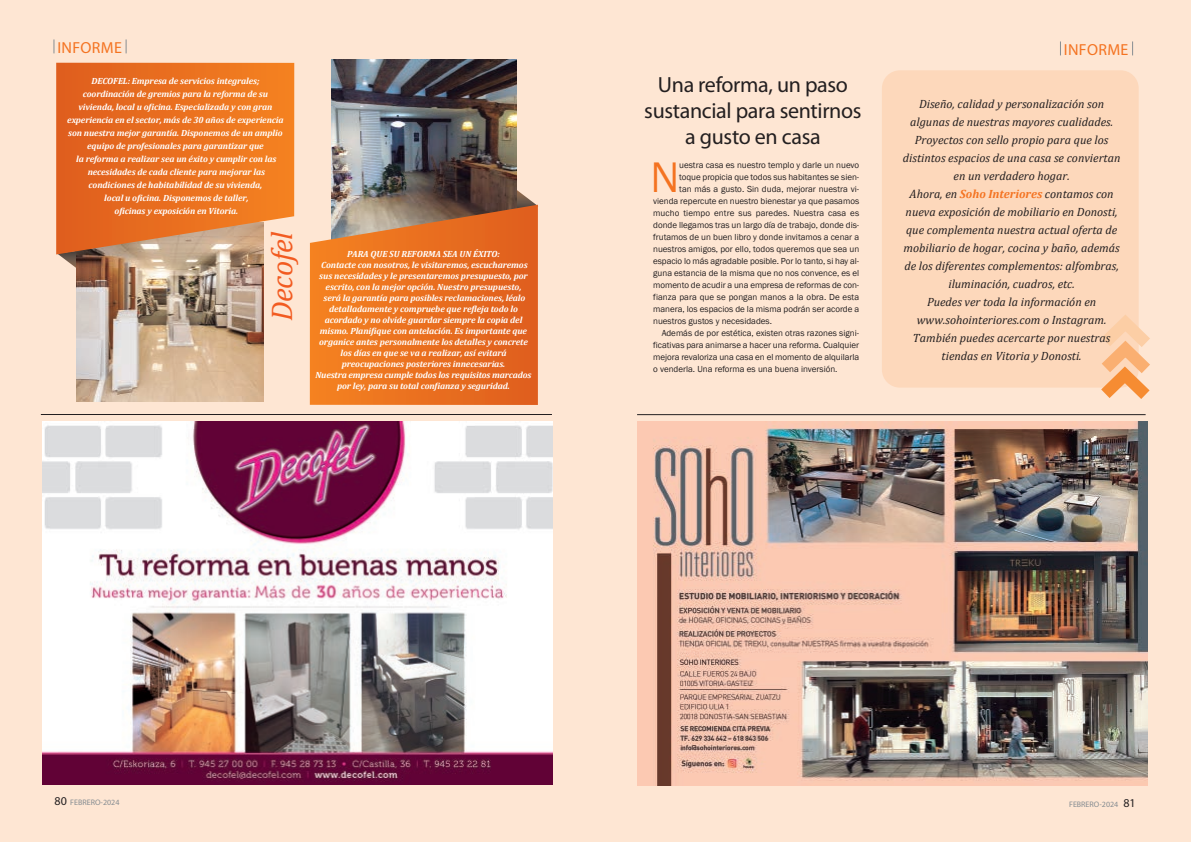
<style>
.page{position:relative;width:1191px;height:842px;background:#fee6d3}
.page>*{position:absolute;margin:0;border:0;box-sizing:border-box;transform-origin:0 0}
.t1{font:44px "Franklin Gothic";color:#f47321}
.t2{font:italic 30px "Cambria";letter-spacing:-.015em;color:#f25b21}
.t3{font:22px/26px "Myriad Pro";letter-spacing:-.015em;color:#231f20;text-align:center}
.t4{font:16px "Myriad Pro";letter-spacing:.02em;color:#f47321}
.t5{font:italic 12px/18px "Cambria";color:#231f20;text-align:center}
.t6{font:italic 700 9px/11px "Cambria";letter-spacing:-.01em;color:#fff;text-align:center}
.t7{font:9px "Franklin Gothic";color:#231f20}
.t8{font:8px "Myriad Pro";color:#868d92}
.s1{font-weight:700;color:#f47321}
.s2{font-size:12px;color:#231f20}
</style>
<div class="page">
<svg style="left:1060px;top:41px;width:1px;height:14px"></svg>
<svg style="left:1132px;top:41px;width:1px;height:14px"></svg>
<img style="left:637px;top:421px;width:510px;height:365px">
<hr style="left:637px;top:414px;width:508px;height:1px;background:#231f20">
<div style="left:882px;top:70px;width:256px;height:318px;background:#fdd8bb;border-radius:18px"></div>
<svg style="left:1101px;top:306px;width:49px;height:93px"></svg>
<img style="left:42px;top:421px;width:510px;height:363px">
<hr style="left:41px;top:414px;width:511px;height:1px;background:#231f20">
<svg style="left:517px;top:190px;width:21px;height:15px"></svg>
<img style="left:332px;top:59px;width:185px;height:146px">
<svg style="left:310px;top:205px;width:228px;height:200px;background:#e37329"></svg>
<svg style="left:57px;top:254px;width:19px;height:14px"></svg>
<img style="left:76px;top:254px;width:188px;height:148px">
<svg style="left:56px;top:63px;width:238px;height:191px;background:#e6762b"></svg>
<svg style="left:54px;top:39px;width:1px;height:14px"></svg>
<svg style="left:126px;top:39px;width:1px;height:14px"></svg>
<h3 class="t4" style="left:57px;top:41px;width:66px">INFORME</h3>
<p class="t6" style="left:67px;top:75px;width:218px;line-height:13px">DECOFEL: Empresa de servicios integrales; coordinación de gremios para la reforma de su vivienda, local u oficina. Especializada y con gran experiencia en el sector, más de 30 años de experiencia son nuestra mejor garantía. Disponemos de un amplio equipo de profesionales para garantizar que<br>la reforma a realizar sea un éxito y cumplir con las necesidades de cada cliente para mejorar las condiciones de habitabilidad de su vivienda,<br>local u oficina. Disponemos de taller,<br>oficinas y exposición en Vitoria.</p>
<h2 class="t2" style="left:264px;top:321px;width:91px;rotate:-90deg">Decofel</h2>
<p class="t6" style="left:315px;top:248px;width:218px">PARA QUE SU REFORMA SEA UN ÉXITO:<br>Contacte con nosotros, le visitaremos, escucharemos sus necesidades y le presentaremos presupuesto, por escrito, con la mejor opción. Nuestro presupuesto,<br>será la garantía para posibles reclamaciones, léalo detalladamente y compruebe que refleja todo lo acordado y no olvide guardar siempre la copia del mismo. Planifique con antelación. Es importante que organice antes personalmente los detalles y concrete los días en que se va a realizar, así evitará preocupaciones posteriores innecesarias.<br>Nuestra empresa cumple todos los requisitos marcados por ley, para su total confianza y seguridad.</p>
<h3 class="t3" style="left:644px;top:73px;width:219px">Una reforma, un paso sustancial para sentirnos a gusto en casa</h3>
<h1 class="t1" style="left:650px;top:152px;width:30px">N</h1>
<p class="t7" style="left:679px;top:160px;width:181px">uestra casa es nuestro templo y darle un nuevo</p>
<p class="t7" style="left:679px;top:172px;width:181px">toque propicia que todos sus habitantes se sien-</p>
<p class="t7" style="left:679px;top:184px;width:181px">tan más a gusto. Sin duda, mejorar nuestra vi-</p>
<p class="t7" style="left:653px;top:196px;width:207px">vienda repercute en nuestro bienestar ya que pasamos</p>
<p class="t7" style="left:653px;top:208px;width:207px">mucho tiempo entre sus paredes. Nuestra casa es</p>
<p class="t7" style="left:653px;top:220px;width:207px">donde llegamos tras un largo día de trabajo, donde dis-</p>
<p class="t7" style="left:653px;top:232px;width:207px">frutamos de un buen libro y donde invitamos a cenar a</p>
<p class="t7" style="left:653px;top:244px;width:207px">nuestros amigos, por ello, todos queremos que sea un</p>
<p class="t7" style="left:653px;top:256px;width:207px">espacio lo más agradable posible. Por lo tanto, si hay al-</p>
<p class="t7" style="left:653px;top:268px;width:207px">guna estancia de la misma que no nos convence, es el</p>
<p class="t7" style="left:653px;top:280px;width:207px">momento de acudir a una empresa de reformas de con-</p>
<p class="t7" style="left:653px;top:292px;width:207px">fianza para que se pongan manos a la obra. De esta</p>
<p class="t7" style="left:653px;top:304px;width:207px">manera, los espacios de la misma podrán ser acorde a</p>
<p class="t7" style="left:653px;top:316px;width:120px">nuestros gustos y necesidades.</p>
<p class="t7" style="left:661px;top:328px;width:199px">Además de por estética, existen otras razones signi-</p>
<p class="t7" style="left:653px;top:340px;width:207px">ficativas para animarse a hacer una reforma. Cualquier</p>
<p class="t7" style="left:653px;top:352px;width:207px">mejora revaloriza una casa en el momento de alquilarla</p>
<p class="t7" style="left:653px;top:364px;width:186px">o venderla. Una reforma es una buena inversión.</p>
<h3 class="t4" style="left:1064px;top:43px;width:66px">INFORME</h3>
<p class="t5" style="left:903px;top:95px;width:219px">Diseño, calidad y personalización son algunas de nuestras mayores cualidades.<br>Proyectos con sello propio para que los distintos espacios de una casa se conviertan en un verdadero hogar.<br>Ahora, en <span class="s1">Soho Interiores</span> contamos con nueva exposición de mobiliario en Donosti, que complementa nuestra actual oferta de mobiliario de hogar, cocina y baño, además de los diferentes complementos: alfombras, iluminación, cuadros, etc.<br>Puedes ver toda la información en www.sohointeriores.com o Instagram.<br>También puedes acercarte por nuestras tiendas en Vitoria y Donosti.</p>
<p class="t8" style="left:55px;top:800px;width:66px"><span class="s2">80</span> FEBRERO-2024</p>
<p class="t8" style="left:1069px;top:801px;width:68px">FEBRERO-2024 <span class="s2">81</span></p>
</div>
